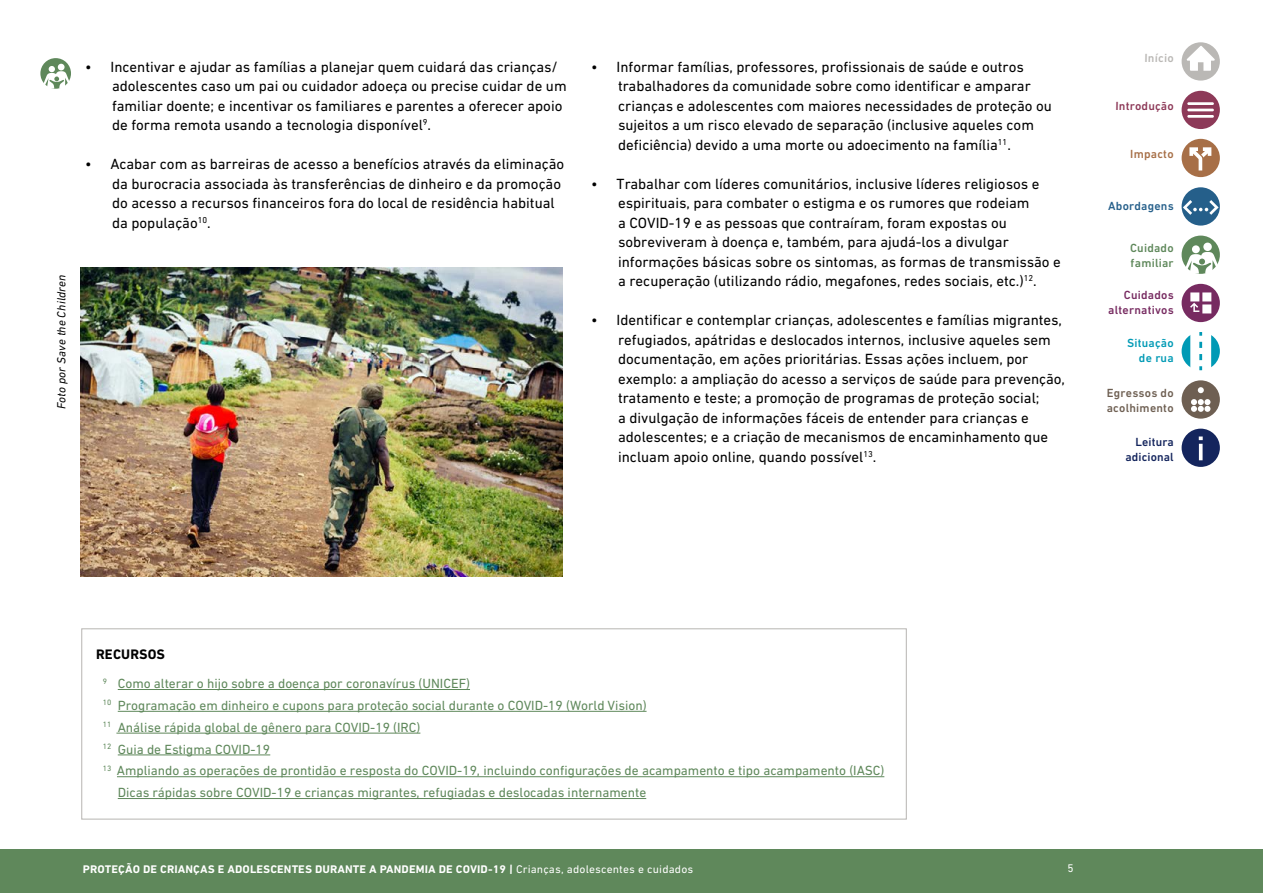
<style>
.page{position:relative;width:1263px;height:893px;background:#fff}
.page>*{position:absolute;margin:0;border:0;box-sizing:border-box;transform-origin:0 0}
.t1{font:15px/19.5px "DIN Next W1 G";color:#000}
.t2{font:700 13.95px "DIN Next W1 G";letter-spacing:.01em;color:#000}
.t3{font:13.5px "DIN Next W1 G";color:#5f885b}
.t4{font:italic 12px "DIN Next W1 G";letter-spacing:.01em;color:#000}
.t5{font:500 12px/15px "DIN Next W1 G";letter-spacing:.02em;color:#6e5f52}
.t6{font:500 12px/15px "DIN Next W1 G";letter-spacing:.02em;color:#772b61;text-align:right}
.t7{font:500 12px/15px "DIN Next W1 G";letter-spacing:.01em;color:#14255d;text-align:right}
.t8{font:500 12px/15px "DIN Next W1 G";letter-spacing:.02em;color:#5f885b}
.t9{font:500 12px/15px "DIN Next W1 G";letter-spacing:.02em;color:#009ab5;text-align:right}
.t10{font:500 12px "DIN Next W1 G";color:#8d3958}
.t11{font:500 12px "DIN Next W1 G";letter-spacing:.02em;color:#255f8a}
.t12{font:500 12px "DIN Next W1 G";letter-spacing:.02em;color:#a76f47}
.t13{font:500 12px "DIN Next W1 G";color:#bab8b5}
.t14{font:700 11.25px "DIN Next W1 G";color:#fff}
.t15{font:11.25px "DIN Next W1 G";color:#fff}
.s1{font-weight:400}
</style>
<div class="page">
<div style="left:40px;top:58px;width:31px;height:31px;background:#5f885b;border-radius:50%"></div>
<svg style="left:42px;top:66px;width:29px;height:22px"></svg>
<div style="left:58px;top:64px;width:7px;height:6px;background:#fff;border-radius:50%"></div>
<img style="left:81px;top:268px;width:482px;height:308px">
<div style="left:0;top:849px;width:1263px;height:44px;background:#5f885b"></div>
<div style="left:81px;top:628px;width:826px;height:192px;border:1px solid #bab8b5"></div>
<hr style="left:118px;top:689px;width:352px;height:1px;background:#5f885b">
<hr style="left:118px;top:711px;width:528px;height:1px;background:#5f885b">
<hr style="left:116px;top:733px;width:304px;height:1px;background:#5f885b">
<hr style="left:118px;top:755px;width:152px;height:1px;background:#5f885b">
<hr style="left:117px;top:776px;width:767px;height:1px;background:#5f885b">
<hr style="left:118px;top:798px;width:528px;height:1px;background:#5f885b">
<div style="left:1181px;top:42px;width:39px;height:39px;background:#bab8b5;border-radius:50%"></div>
<div style="left:1181px;top:91px;width:39px;height:38px;background:#8d3958;border-radius:50%"></div>
<hr style="left:1187px;top:102px;width:27px;height:3px;background:#fff">
<hr style="left:1187px;top:109px;width:27px;height:2px;background:#fff">
<hr style="left:1187px;top:115px;width:27px;height:3px;background:#fff">
<div style="left:1181px;top:139px;width:39px;height:38px;background:#a76f47;border-radius:50%"></div>
<svg style="left:1189px;top:147px;width:22px;height:23px"></svg>
<div style="left:1181px;top:380px;width:39px;height:39px;background:#6e5f52;border-radius:50%"></div>
<svg style="left:1198px;top:387px;width:6px;height:6px"></svg>
<svg style="left:1191px;top:399px;width:19px;height:13px"></svg>
<svg style="left:1181px;top:332px;width:39px;height:38px"></svg>
<svg style="left:1190px;top:332px;width:21px;height:39px"></svg>
<div style="left:1181px;top:187px;width:39px;height:39px;background:#255f8a;border-radius:50%"></div>
<svg style="left:1183px;top:200px;width:35px;height:15px"></svg>
<svg style="left:1186px;top:46px;width:29px;height:25px"></svg>
<div style="left:1181px;top:236px;width:39px;height:38px;background:#5f885b;border-radius:50%"></div>
<svg style="left:1184px;top:252px;width:35px;height:22px"></svg>
<div style="left:1192px;top:245px;width:8px;height:8px;background:#fff;border-radius:50%"></div>
<div style="left:1203px;top:243px;width:9px;height:8px;background:#fff;border-radius:50%"></div>
<div style="left:1181px;top:284px;width:39px;height:38px;background:#772b61;border-radius:50%"></div>
<svg style="left:1190px;top:292px;width:21px;height:21px"></svg>
<div style="left:1181px;top:429px;width:39px;height:38px;background:#14255d;border-radius:50%"></div>
<svg style="left:1199px;top:436px;width:4px;height:4px"></svg>
<hr style="left:1199px;top:444px;width:3px;height:16px;background:#fff">
<p class="t4" style="left:55px;top:409px;width:136px;rotate:-90deg">Foto por Save the Children</p>
<p class="t1" style="left:112px;top:57px;width:456px;text-indent:-27px">• Incentivar e ajudar as famílias a planejar quem cuidará das crianças/ adolescentes caso um pai ou cuidador adoeça ou precise cuidar de um familiar doente; e incentivar os familiares e parentes a oferecer apoio de forma remota usando a tecnologia disponível<sup>9</sup>.</p>
<p class="t1" style="left:112px;top:154px;width:454px;text-indent:-27px">• Acabar com as barreiras de acesso a benefícios através da eliminação da burocracia associada às transferências de dinheiro e da promoção do acesso a recursos financeiros fora do local de residência habitual da população<sup>10</sup>.</p>
<p class="t1" style="left:618px;top:57px;width:435px;text-indent:-27px">• Informar famílias, professores, profissionais de saúde e outros trabalhadores da comunidade sobre como identificar e amparar crianças e adolescentes com maiores necessidades de proteção ou sujeitos a um risco elevado de separação (inclusive aqueles com deficiência) devido a uma morte ou adoecimento na família<sup>11</sup>.</p>
<p class="t1" style="left:618px;top:174px;width:444px;text-indent:-27px">• Trabalhar com líderes comunitários, inclusive líderes religiosos e espirituais, para combater o estigma e os rumores que rodeiam<br>a COVID-19 e as pessoas que contraíram, foram expostas ou sobreviveram à doença e, também, para ajudá-los a divulgar informações básicas sobre os sintomas, as formas de transmissão e a recuperação (utilizando rádio, megafones, redes sociais, etc.)<sup>12</sup>.</p>
<p class="t1" style="left:618px;top:310px;width:448px;text-indent:-27px">• Identificar e contemplar crianças, adolescentes e famílias migrantes, refugiados, apátridas e deslocados internos, inclusive aqueles sem documentação, em ações prioritárias. Essas ações incluem, por exemplo: a ampliação do acesso a serviços de saúde para prevenção, tratamento e teste; a promoção de programas de proteção social;<br>a divulgação de informações fáceis de entender para crianças e adolescentes; e a criação de mecanismos de encaminhamento que incluam apoio online, quando possível<sup>13</sup>.</p>
<p class="t13" style="left:1144px;top:51px;width:31px">Início</p>
<p class="t10" style="left:1115px;top:99px;width:60px">Introdução</p>
<p class="t12" style="left:1130px;top:147px;width:45px">Impacto</p>
<p class="t11" style="left:1108px;top:199px;width:67px">Abordagens</p>
<p class="t8" style="left:1130px;top:240px;width:45px">Cuidado familiar</p>
<p class="t6" style="left:1108px;top:287px;width:67px">Cuidados alternativos</p>
<p class="t9" style="left:1127px;top:335px;width:48px">Situação de rua</p>
<p class="t5" style="left:1107px;top:385px;width:68px">Egressos do acolhimento</p>
<p class="t7" style="left:1125px;top:434px;width:50px">Leitura adicional</p>
<p class="t2" style="left:96px;top:646px;width:70px">RECURSOS</p>
<p class="t3" style="left:103px;top:676px;width:369px"><sup>9</sup> Como alterar o hijo sobre a doença por coronavírus (UNICEF)</p>
<p class="t3" style="left:103px;top:698px;width:545px"><sup>10</sup> Programação em dinheiro e cupons para proteção social durante o COVID-19 (World Vision)</p>
<p class="t3" style="left:103px;top:719px;width:319px"><sup>11</sup> Análise rápida global de gênero para COVID-19 (IRC)</p>
<p class="t3" style="left:103px;top:741px;width:169px"><sup>12</sup> Guia de Estigma COVID-19</p>
<p class="t3" style="left:103px;top:763px;width:783px"><sup>13</sup> Ampliando as operações de prontidão e resposta do COVID-19, incluindo configurações de acampamento e tipo acampamento (IASC)</p>
<p class="t3" style="left:118px;top:785px;width:530px">Dicas rápidas sobre COVID-19 e crianças migrantes, refugiadas e deslocadas internamente</p>
<p class="t14" style="left:83px;top:862px;width:612px">PROTEÇÃO DE CRIANÇAS E ADOLESCENTES DURANTE A PANDEMIA DE COVID-19 | <span class="s1">Crianças, adolescentes e cuidados</span></p>
<p class="t15" style="left:1067px;top:862px;width:8px">5</p>
</div>
